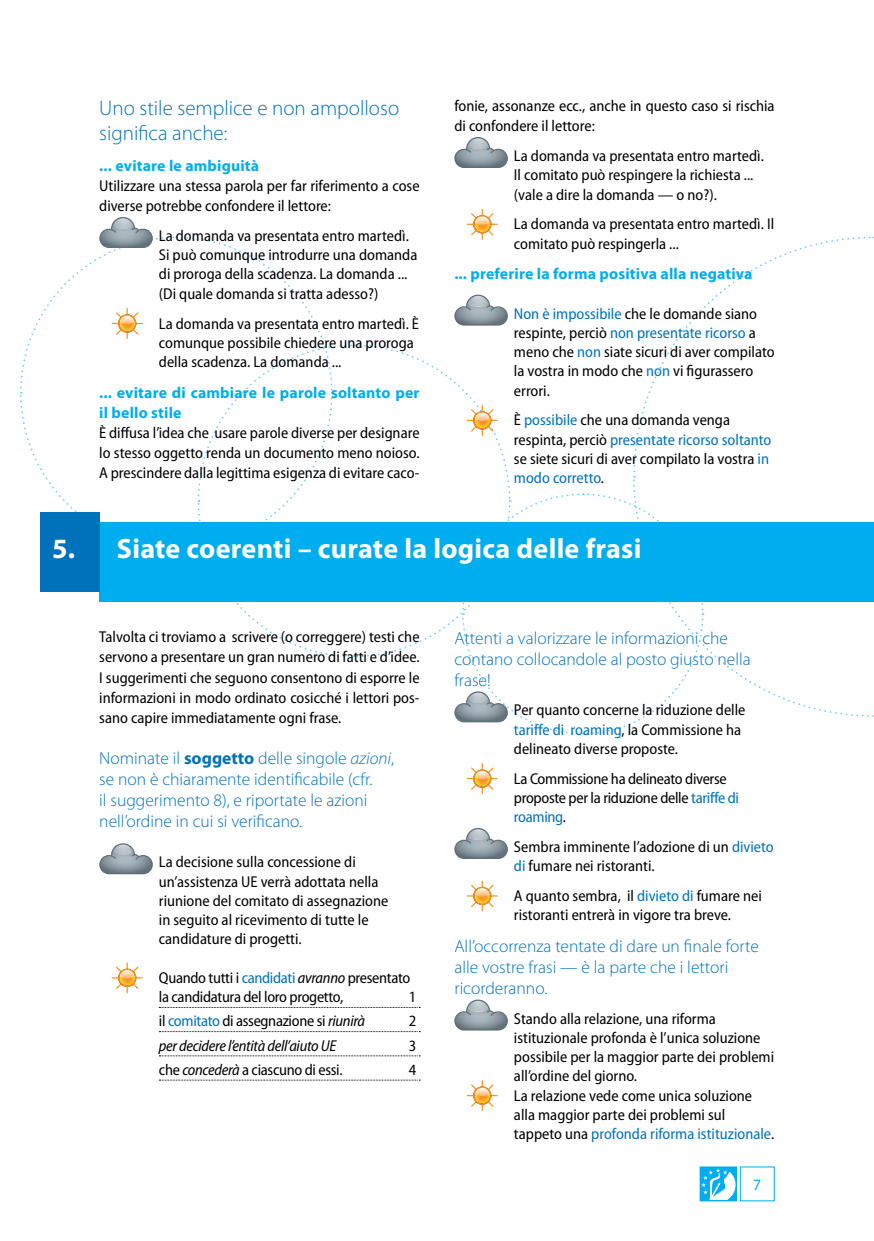
<style>
.page{position:relative;width:874px;height:1241px;background:#fff}
.page>*{position:absolute;margin:0;border:0;box-sizing:border-box;transform-origin:0 0}
.t1{font:700 28px "Myriad Pro";letter-spacing:.01em;color:#fff}
.t2{font:300 21px/25.2px "Myriad Pro";color:#0072bc}
.t3{font:300 17.5px/21px "Myriad Pro";color:#0072bc}
.t4{font:semi-condensed 15.75px/19.2px "Myriad Pro";color:#000}
.t5{font:semi-condensed 15.75px/19.2px "Myriad Pro";letter-spacing:-.02em;color:#000}
.t6{font:700 15.75px/20.1px "Myriad Pro";letter-spacing:.01em;color:#00aeef}
.t7{font:italic semi-condensed 15.75px "Myriad Pro";letter-spacing:-.02em;color:#000}
.t8{font:15.75px "Myriad Pro";color:#00aeef}
.s1{color:#0072bc}
.s2{font-weight:700}
.s3{font-style:italic}
</style>
<div class="page">
<svg style="left:704px;top:601px;width:165px;height:116px"></svg>
<svg style="left:701px;top:1168px;width:33px;height:30px"></svg>
<div style="left:699px;top:1166px;width:37px;height:34px;border:1px solid #00aeef"></div>
<svg style="left:454px;top:137px;width:54px;height:31px"></svg>
<hr style="left:482px;top:209px;width:1px;height:30px;background:#f8a23c">
<hr style="left:481px;top:209px;width:1px;height:31px;background:#f7941e">
<svg style="left:159px;top:1031px;width:261px;height:1px"></svg>
<svg style="left:159px;top:1055px;width:261px;height:1px"></svg>
<svg style="left:159px;top:1079px;width:261px;height:1px"></svg>
<svg style="left:99px;top:843px;width:54px;height:31px"></svg>
<hr style="left:126px;top:962px;width:2px;height:31px;background:#f7941e">
<hr style="left:112px;top:977px;width:31px;height:1px;background:#f7941e">
<svg style="left:116px;top:966px;width:22px;height:22px"></svg>
<div style="left:118px;top:968px;width:18px;height:18px;border:1px solid #f7941e;border-radius:50%"></div>
<svg style="left:20px;top:213px;width:684px;height:522px"></svg>
<hr style="left:481px;top:763px;width:1px;height:31px;background:#f7941e">
<hr style="left:466px;top:778px;width:31px;height:1px;background:#f7941e">
<svg style="left:471px;top:767px;width:22px;height:22px"></svg>
<div style="left:473px;top:769px;width:18px;height:18px;border:1px solid #f7941e;border-radius:50%"></div>
<svg style="left:454px;top:828px;width:54px;height:31px"></svg>
<hr style="left:481px;top:880px;width:1px;height:31px;background:#f7941e">
<hr style="left:466px;top:895px;width:31px;height:1px;background:#f7941e">
<svg style="left:471px;top:884px;width:22px;height:23px"></svg>
<div style="left:473px;top:886px;width:18px;height:18px;border:1px solid #f7941e;border-radius:50%"></div>
<svg style="left:454px;top:999px;width:54px;height:31px"></svg>
<hr style="left:481px;top:1079px;width:1px;height:31px;background:#f7941e">
<hr style="left:466px;top:1094px;width:31px;height:1px;background:#f7941e">
<svg style="left:471px;top:1084px;width:22px;height:22px"></svg>
<div style="left:473px;top:1086px;width:18px;height:18px;border:1px solid #f7941e;border-radius:50%"></div>
<div style="left:99px;top:522px;width:774px;height:79px;background:#00aeef"></div>
<div style="left:40px;top:512px;width:59px;height:80px;background:#0072bc"></div>
<h2 class="t2" style="left:99px;top:95px;width:301px">Uno stile semplice e non ampolloso significa anche:</h2>
<p class="t6" style="left:99px;top:155px;width:161px">... evitare le ambiguità</p>
<p class="t4" style="left:99px;top:175px;width:321px;line-height:20.1px">Utilizzare una stessa parola per far riferimento a cose diverse potrebbe confondere il lettore:</p>
<p class="t4" style="left:159px;top:226px;width:260px">La domanda va presentata entro martedì.<br>Si può comunque introdurre una domanda di proroga della scadenza. La domanda ... (Di quale domanda si tratta adesso?)</p>
<p class="t4" style="left:159px;top:313px;width:261px">La domanda va presentata entro martedì. È comunque possibile chiedere una proroga della scadenza. La domanda ...</p>
<p class="t6" style="left:99px;top:382px;width:321px">... evitare di cambiare le parole soltanto per il bello stile</p>
<p class="t4" style="left:99px;top:422px;width:321px;line-height:20.1px;text-align:justify">È diffusa l’idea che usare parole diverse per designare lo stesso oggetto renda un documento meno noioso.<br>A prescindere dalla legittima esigenza di evitare caco-</p>
<p class="t4" style="left:454px;top:95px;width:321px;line-height:20.1px">fonie, assonanze ecc., anche in questo caso si rischia di confondere il lettore:</p>
<p class="t4" style="left:513px;top:146px;width:251px">La domanda va presentata entro martedì.<br>Il comitato può respingere la richiesta ... (vale a dire la domanda — o no?).</p>
<p class="t4" style="left:513px;top:214px;width:261px">La domanda va presentata entro martedì. Il comitato può respingerla ...</p>
<p class="t6" style="left:454px;top:263px;width:299px">... preferire la forma positiva alla negativa</p>
<p class="t4" style="left:513px;top:303px;width:262px"><span class="s1">Non è impossibile</span> che le domande siano respinte, perciò <span class="s1">non presentate ricorso</span> a meno che <span class="s1">non</span> siate sicuri di aver compilato la vostra in modo che <span class="s1">non</span> vi figurassero errori.</p>
<p class="t4" style="left:513px;top:410px;width:259px">È <span class="s1">possibile</span> che una domanda venga respinta, perciò <span class="s1">presentate ricorso soltanto </span>se siete sicuri di aver compilato la vostra <span class="s1">in modo corretto</span>.</p>
<h1 class="t1" style="left:52px;top:530px;width:590px">5. Siate coerenti – curate la logica delle frasi</h1>
<p class="t4" style="left:99px;top:626px;width:321px;line-height:20.1px;text-align:justify">Talvolta ci troviamo a scrivere (o correggere) testi che servono a presentare un gran numero di fatti e d’idee.<br>I suggerimenti che seguono consentono di esporre le informazioni in modo ordinato cosicché i lettori pos&shy;sano capire immediatamente ogni frase.</p>
<p class="t3" style="left:99px;top:747px;width:296px">Nominate il <span class="s2">soggetto</span> delle singole <span class="s3">azioni</span>, se non è chiaramente identificabile (cfr.<br>il suggerimento 8), e riportate le azioni nell’ordine in cui si verificano.</p>
<p class="t4" style="left:159px;top:852px;width:231px">La decisione sulla concessione di un’assistenza UE verrà adottata nella riunione del comitato di assegnazione in seguito al ricevimento di tutte le candidature di progetti.</p>
<p class="t5" style="left:159px;top:967px;width:253px">Quando tutti i <span class="s1">candidati</span> <span class="s3">avranno</span> presentato la candidatura del loro progetto,</p>
<p class="t4" style="left:408px;top:986px;width:9px">1</p>
<p class="t5" style="left:159px;top:1011px;width:207px">il <span class="s1">comitato</span> di assegnazione si <span class="s3">riunirà</span></p>
<p class="t4" style="left:408px;top:1011px;width:9px">2</p>
<p class="t7" style="left:159px;top:1035px;width:179px">per decidere l’entità dell’aiuto UE</p>
<p class="t4" style="left:409px;top:1035px;width:9px">3</p>
<p class="t5" style="left:159px;top:1059px;width:185px">che <span class="s3">concederà</span> a ciascuno di essi.</p>
<p class="t4" style="left:409px;top:1059px;width:9px">4</p>
<p class="t3" style="left:454px;top:627px;width:298px">Attenti a valorizzare le informazioni che contano collocandole al posto giusto nella frase!</p>
<p class="t4" style="left:513px;top:700px;width:233px">Per quanto concerne la riduzione delle <span class="s1">tariffe di roaming</span>, la Commissione ha delineato diverse proposte.</p>
<p class="t5" style="left:513px;top:768px;width:226px">La Commissione ha delineato diverse proposte per la riduzione delle <span class="s1">tariffe di roaming</span>.</p>
<p class="t4" style="left:513px;top:836px;width:261px">Sembra imminente l’adozione di un <span class="s1">divieto di</span> fumare nei ristoranti.</p>
<p class="t4" style="left:513px;top:885px;width:249px">A quanto sembra, il <span class="s1">divieto di</span> fumare nei ristoranti entrerà in vigore tra breve.</p>
<p class="t3" style="left:454px;top:935px;width:306px">All’occorrenza tentate di dare un finale forte alle vostre frasi — è la parte che i lettori ricorderanno.</p>
<p class="t4" style="left:513px;top:1008px;width:262px">Stando alla relazione, una riforma istituzionale profonda è l’unica soluzione possibile per la maggior parte dei problemi all’ordine del giorno.<br>La relazione vede come unica soluzione alla maggior parte dei problemi sul tappeto una <span class="s1">profonda riforma istituzionale</span>.</p>
<p class="t8" style="left:752px;top:1174px;width:10px">7</p>
</div>
